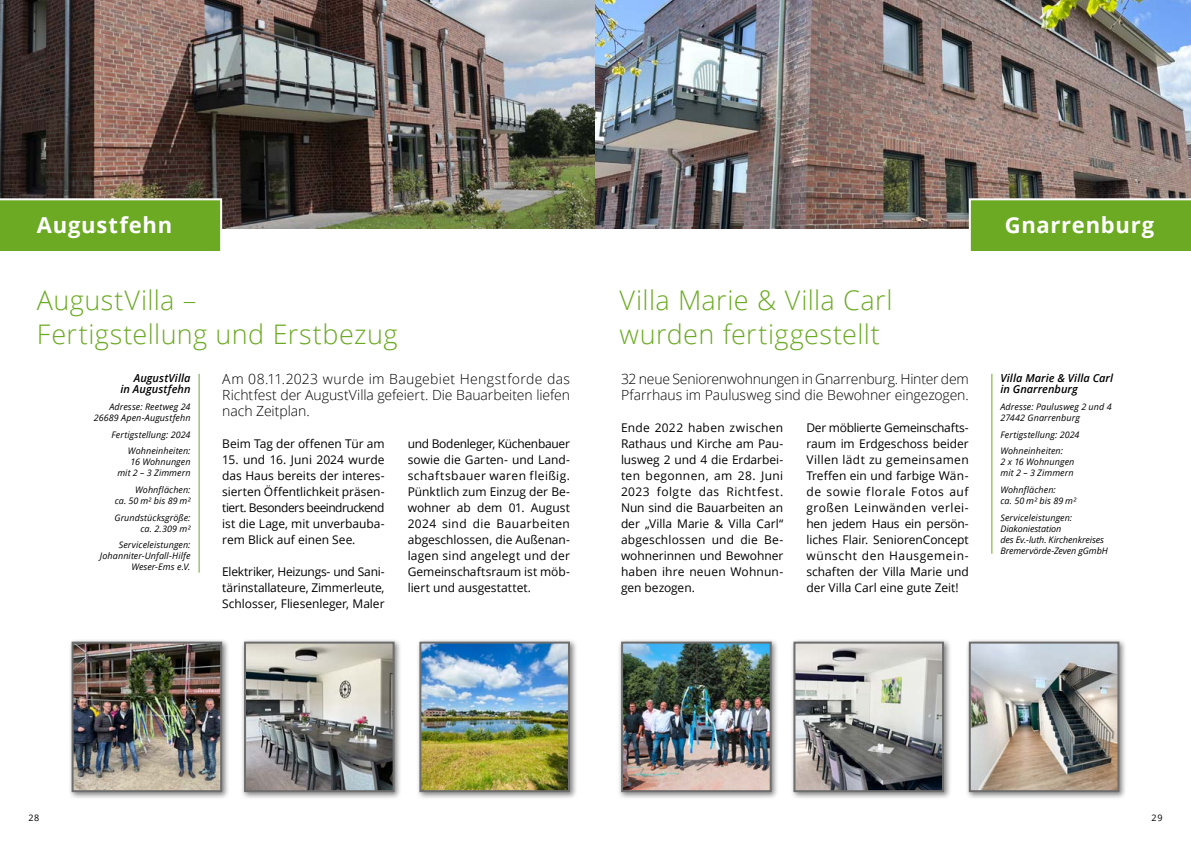
<style>
.page{position:relative;width:1191px;height:842px;background:#fff}
.page>*{position:absolute;margin:0;border:0;box-sizing:border-box;transform-origin:0 0}
.t1{font:300 27px/34px "Open Sans";letter-spacing:.015em;color:#6caa24}
.t2{font:700 22px "Open Sans";letter-spacing:.035em;color:#fff}
.t3{font:300 14px/16px "Open Sans";letter-spacing:-.01em;color:#000;text-align:justify}
.t4{font:12px/16px "Open Sans";letter-spacing:-.005em;color:#000;text-align:justify}
.t5{font:italic 600 11px/11px "Open Sans";letter-spacing:.005em;color:#000}
.t6{font:italic 9px/11px "Open Sans";letter-spacing:.01em;color:#000;text-align:right}
.t7{font:italic 9px/11px "Open Sans";letter-spacing:-.01em;color:#000}
.t8{font:9px "Open Sans";color:#000}
</style>
<div class="page">
<img style="left:0;top:0;width:1191px;height:228px">
<div style="left:790px;top:638px;width:162px;height:161px;background:#000;opacity:.5"></div>
<img style="left:796px;top:645px;width:145px;height:144px">
<div style="left:793px;top:642px;width:151px;height:150px;border:2px solid #6e6e6e"></div>
<div style="left:617px;top:638px;width:162px;height:161px;background:#000;opacity:.5"></div>
<img style="left:624px;top:645px;width:144px;height:144px">
<div style="left:621px;top:642px;width:150px;height:150px;border:2px solid #6e6e6e"></div>
<div style="left:965px;top:638px;width:162px;height:161px;background:#000;opacity:.5"></div>
<img style="left:971px;top:645px;width:145px;height:144px">
<div style="left:968px;top:642px;width:151px;height:150px;border:2px solid #6e6e6e"></div>
<div style="left:0;top:198px;width:222px;height:53px;background:#6caa24"></div>
<div style="left:968px;top:198px;width:223px;height:53px;background:#6caa24"></div>
<hr style="left:991px;top:374px;width:1px;height:180px;background:#6caa24">
<hr style="left:199px;top:374px;width:1px;height:199px;background:#6caa24">
<div style="left:68px;top:638px;width:162px;height:161px;background:#000;opacity:.5"></div>
<img style="left:75px;top:645px;width:144px;height:144px">
<div style="left:72px;top:642px;width:150px;height:150px;border:2px solid #6e6e6e"></div>
<div style="left:240px;top:638px;width:162px;height:161px;background:#000;opacity:.5"></div>
<img style="left:247px;top:645px;width:144px;height:144px">
<div style="left:244px;top:642px;width:150px;height:150px;border:2px solid #6e6e6e"></div>
<div style="left:416px;top:638px;width:162px;height:161px;background:#000;opacity:.5"></div>
<img style="left:422px;top:645px;width:145px;height:144px">
<div style="left:419px;top:642px;width:151px;height:150px;border:2px solid #6e6e6e"></div>
<h2 class="t2" style="left:37px;top:210px;width:137px">Augustfehn</h2>
<h2 class="t2" style="left:1004px;top:210px;width:151px">Gnarrenburg</h2>
<h1 class="t1" style="left:37px;top:282px;width:362px">AugustVilla –<br>Fertigstellung und Erstbezug</h1>
<p class="t5" style="left:121px;top:372px;width:71px;text-align:right">AugustVilla<br>in Augustfehn</p>
<p class="t6" style="left:94px;top:401px;width:98px">Adresse: Reetweg 24<br>26689 Apen-Augustfehn</p>
<p class="t6" style="left:111px;top:426px;width:81px;line-height:16.7px">Fertigstellung: 2024<br>Wohneinheiten:</p>
<p class="t6" style="left:117px;top:456px;width:75px">16 Wohnungen mit 2 – 3 Zimmern</p>
<p class="t6" style="left:115px;top:484px;width:77px">Wohnflächen:<br>ca. 50 m² bis 89 m²</p>
<p class="t6" style="left:114px;top:512px;width:78px">Grundstücksgröße: ca. 2.309 m²</p>
<p class="t6" style="left:100px;top:539px;width:92px">Serviceleistungen:<br>Johanniter-Unfall-Hilfe<br>Weser-Ems e.V.</p>
<p class="t3" style="left:222px;top:371px;width:349px">Am 08.11.2023 wurde im Baugebiet Hengstforde das Richtfest der AugustVilla gefeiert. Die Bauarbeiten liefen nach Zeitplan.</p>
<p class="t4" style="left:222px;top:435px;width:164px">Beim Tag der offenen Tür am</p>
<p class="t4" style="left:222px;top:451px;width:164px">15. und 16. Juni 2024 wurde das Haus bereits der interes&shy;sierten Öffentlichkeit präsen&shy;tiert. Besonders beeindruckend ist die Lage, mit unverbauba&shy;rem Blick auf einen See.</p>
<p class="t4" style="left:222px;top:563px;width:164px">Elektriker, Heizungs- und Sani&shy;tärinstallateure, Zimmerleute, Schlosser, Fliesenleger, Maler</p>
<p class="t4" style="left:408px;top:435px;width:164px">und Bodenleger, Küchenbauer sowie die Garten- und Land&shy;schaftsbauer waren fleißig.<br>Pünktlich zum Einzug der Be&shy;wohner ab dem 01. August 2024 sind die Bauarbeiten abgeschlossen, die Außenan&shy;lagen sind angelegt und der Gemeinschaftsraum ist möb&shy;liert und ausgestattet.</p>
<h1 class="t1" style="left:619px;top:282px;width:274px">Villa Marie &amp; Villa Carl wurden fertiggestellt</h1>
<p class="t3" style="left:621px;top:371px;width:349px">32 neue Seniorenwohnungen in Gnarrenburg. Hinter dem<br>Pfarrhaus im Paulusweg sind die Bewohner eingezogen.</p>
<p class="t4" style="left:621px;top:419px;width:164px">Ende 2022 haben zwischen Rathaus und Kirche am Pau&shy;lusweg 2 und 4 die Erdarbei&shy;ten begonnen, am 28. Juni 2023 folgte das Richtfest.<br>Nun sind die Bauarbeiten an der „Villa Marie &amp; Villa Carl“ abgeschlossen und die Be&shy;wohnerinnen und Bewohner haben ihre neuen Wohnun&shy;gen bezogen.</p>
<p class="t4" style="left:806px;top:419px;width:164px">Der möblierte Gemeinschafts&shy;raum im Erdgeschoss beider Villen lädt zu gemeinsamen Treffen ein und farbige Wän&shy;de sowie florale Fotos auf großen Leinwänden verlei&shy;hen jedem Haus ein persön&shy;liches Flair. SeniorenConcept wünscht den Hausgemein&shy;schaften der Villa Marie und der Villa Carl eine gute Zeit!</p>
<p class="t5" style="left:1000px;top:372px;width:114px">Villa Marie &amp; Villa Carl in Gnarrenburg</p>
<p class="t6" style="left:1000px;top:401px;width:113px;text-align:left">Adresse: Paulusweg 2 und 4<br>27442 Gnarrenburg</p>
<p class="t6" style="left:1000px;top:426px;width:81px;line-height:16.7px;text-align:left">Fertigstellung: 2024<br>Wohneinheiten:</p>
<p class="t6" style="left:1000px;top:456px;width:75px;text-align:left">2 x 16 Wohnungen mit 2 – 3 Zimmern</p>
<p class="t6" style="left:1000px;top:484px;width:77px;text-align:left">Wohnflächen:<br>ca. 50 m² bis 89 m²</p>
<p class="t7" style="left:1000px;top:512px;width:109px">Serviceleistungen:<br>Diakoniestation<br>des Ev.-luth. Kirchenkreises<br>Bremervörde-Zeven gGmbH</p>
<p class="t8" style="left:28px;top:811px;width:13px">28</p>
<p class="t8" style="left:1151px;top:811px;width:13px">29</p>
</div>
